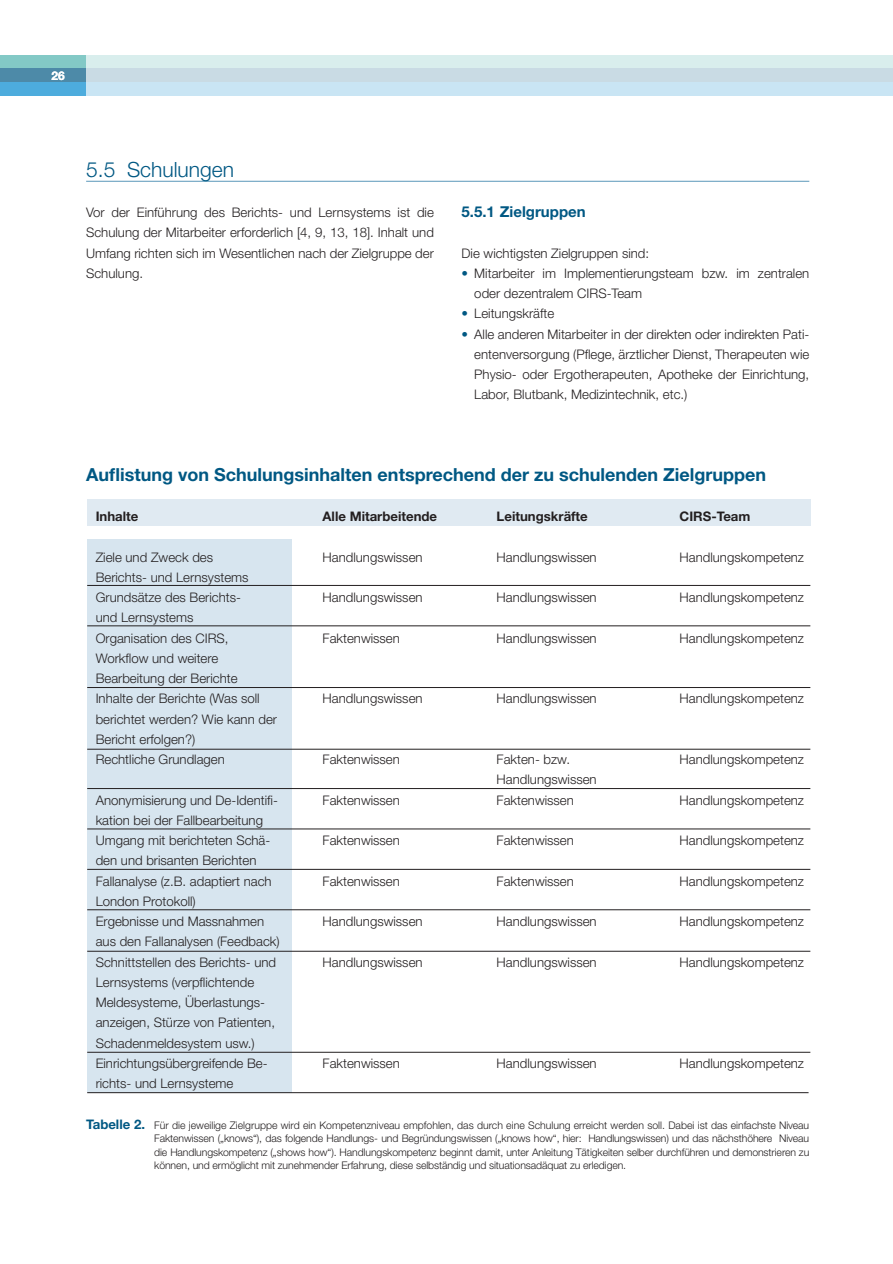
<style>
.page{position:relative;width:893px;height:1264px;background:#fff}
.page>*{position:absolute;margin:0;border:0;box-sizing:border-box;transform-origin:0 0}
.Subline{font:300 21px "Helvetica Neue";color:#005883}
.Copy{font:700 18px "Helvetica Neue";color:#005883}
.Untersubline{font:700 15px "Helvetica Neue";color:#005883}
.Copy-2{font:300 13.2px/20.2px "Helvetica Neue";color:#231f20}
.Copy-3{font:700 13.2px "Helvetica Neue";color:#231f20}
.t1{font:700 12px "Helvetica Neue";color:#fff}
.Copy-4{font:300 10.5px/13.5px "Helvetica Neue";letter-spacing:-.01em;color:#231f20;text-align:justify}
.s1{color:#005883}
.s2{font-weight:700;font-size:13.2px;color:#005883}
</style>
<div class="page">
<div style="left:0;top:55px;width:893px;height:14px;background:#83c9c6"></div>
<div style="left:0;top:69px;width:893px;height:13px;background:#4d8aa8"></div>
<div style="left:0;top:82px;width:893px;height:14px;background:#4dacdd"></div>
<svg style="left:86px;top:55px;width:807px;height:41px"></svg>
<div style="left:87px;top:539px;width:205px;height:553px;background:#d7e5ef"></div>
<div style="left:87px;top:499px;width:723px;height:27px;background:#e0eaf2"></div>
<hr style="left:87px;top:585px;width:723px;height:1px;background:#231f20">
<hr style="left:87px;top:625px;width:723px;height:1px;background:#231f20">
<hr style="left:87px;top:687px;width:723px;height:1px;background:#231f20">
<hr style="left:87px;top:749px;width:723px;height:1px;background:#231f20">
<hr style="left:87px;top:788px;width:723px;height:1px;background:#231f20">
<hr style="left:87px;top:828px;width:723px;height:1px;background:#231f20">
<hr style="left:87px;top:869px;width:723px;height:1px;background:#231f20">
<hr style="left:87px;top:909px;width:723px;height:1px;background:#231f20">
<hr style="left:87px;top:951px;width:723px;height:1px;background:#231f20">
<hr style="left:87px;top:1052px;width:723px;height:1px;background:#231f20">
<hr style="left:87px;top:1092px;width:721px;height:1px;background:#231f20">
<hr style="left:86px;top:181px;width:723px;height:1px;background:#5b98ba">
<p class="t1" style="left:51px;top:69px;width:15px">26</p>
<p class="Subline" style="left:86px;top:156px;width:149px">5.5 Schulungen</p>
<p class="Copy-2" style="left:86px;top:202px;width:349px;text-align:justify">Vor der Einführung des Berichts- und Lernsystems ist die Schulung der Mitarbeiter erforderlich [4, 9, 13, 18]. Inhalt und Umfang richten sich im Wesentlichen nach der Zielgruppe der Schulung.</p>
<p class="Untersubline" style="left:461px;top:202px;width:126px">5.5.1 Zielgruppen</p>
<p class="Copy-2" style="left:461px;top:242px;width:189px">Die wichtigsten Zielgruppen sind:</p>
<p class="Copy-2" style="left:474px;top:263px;width:336px;text-indent:-13px"><span class="s1">•</span> Mitarbeiter im Implementierungsteam bzw. im zentralen oder dezentralem CIRS-Team</p>
<p class="Copy-2" style="left:461px;top:303px;width:94px"><span class="s1">•</span> Leitungskräfte</p>
<p class="Copy-2" style="left:474px;top:323px;width:336px;text-align:justify;text-indent:-13px"><span class="s1">•</span> Alle anderen Mitarbeiter in der direkten oder indirekten Pati&shy;entenversorgung (Pflege, ärztlicher Dienst, Therapeuten wie Physio- oder Ergotherapeuten, Apotheke der Einrichtung, Labor, Blutbank, Medizintechnik, etc.)</p>
<p class="Copy" style="left:86px;top:463px;width:681px">Auflistung von Schulungsinhalten entsprechend der zu schulenden Zielgruppen</p>
<p class="Copy-3" style="left:96px;top:508px;width:44px">Inhalte</p>
<p class="Copy-2" style="left:96px;top:546px;width:119px">Ziele und Zweck des</p>
<p class="Copy-2" style="left:96px;top:566px;width:154px">Berichts- und Lernsystems</p>
<p class="Copy-2" style="left:96px;top:587px;width:147px">Grundsätze des Berichts-</p>
<p class="Copy-2" style="left:96px;top:607px;width:99px">und Lernsystems</p>
<p class="Copy-2" style="left:96px;top:627px;width:134px">Organisation des CIRS,</p>
<p class="Copy-2" style="left:96px;top:647px;width:124px">Workflow und weitere</p>
<p class="Copy-2" style="left:96px;top:668px;width:143px">Bearbeitung der Berichte</p>
<p class="Copy-2" style="left:96px;top:688px;width:183px">Inhalte der Berichte (Was soll berichtet werden? Wie kann der<br>Bericht erfolgen?)</p>
<p class="Copy-2" style="left:96px;top:749px;width:131px">Rechtliche Grundlagen</p>
<p class="Copy-2" style="left:96px;top:789px;width:184px">Anonymisierung und De-Identifi&shy;kation bei der Fallbearbeitung</p>
<p class="Copy-2" style="left:96px;top:830px;width:176px">Umgang mit berichteten Schä&shy;den und brisanten Berichten</p>
<p class="Copy-2" style="left:96px;top:870px;width:177px">Fallanalyse (z.B. adaptiert nach<br>London Protokoll)</p>
<p class="Copy-2" style="left:96px;top:911px;width:185px">Ergebnisse und Massnahmen aus den Fallanalysen (Feedback)</p>
<p class="Copy-2" style="left:96px;top:951px;width:182px">Schnittstellen des Berichts- und<br>Lernsystems (verpflichtende<br>Meldesysteme, Überlastungs&shy;anzeigen, Stürze von Patienten,<br>Schadenmeldesystem usw.)</p>
<p class="Copy-2" style="left:96px;top:1052px;width:173px">Einrichtungsübergreifende Be&shy;richts- und Lernsysteme</p>
<p class="Copy-3" style="left:679px;top:508px;width:72px">CIRS-Team</p>
<p class="Copy-2" style="left:679px;top:546px;width:126px">Handlungskompetenz</p>
<p class="Copy-2" style="left:679px;top:587px;width:126px">Handlungskompetenz</p>
<p class="Copy-2" style="left:679px;top:627px;width:126px">Handlungskompetenz</p>
<p class="Copy-3" style="left:322px;top:508px;width:116px">Alle Mitarbeitende</p>
<p class="Copy-2" style="left:322px;top:546px;width:101px">Handlungswissen</p>
<p class="Copy-2" style="left:322px;top:587px;width:101px">Handlungswissen</p>
<p class="Copy-2" style="left:322px;top:627px;width:79px">Faktenwissen</p>
<p class="Copy-3" style="left:496px;top:508px;width:93px">Leitungskräfte</p>
<p class="Copy-2" style="left:496px;top:546px;width:101px">Handlungswissen</p>
<p class="Copy-2" style="left:496px;top:587px;width:101px">Handlungswissen</p>
<p class="Copy-2" style="left:496px;top:627px;width:101px">Handlungswissen</p>
<p class="Copy-2" style="left:322px;top:688px;width:101px">Handlungswissen</p>
<p class="Copy-2" style="left:496px;top:688px;width:101px">Handlungswissen</p>
<p class="Copy-2" style="left:679px;top:688px;width:126px">Handlungskompetenz</p>
<p class="Copy-2" style="left:322px;top:749px;width:79px">Faktenwissen</p>
<p class="Copy-2" style="left:322px;top:789px;width:79px">Faktenwissen</p>
<p class="Copy-2" style="left:322px;top:830px;width:79px">Faktenwissen</p>
<p class="Copy-2" style="left:322px;top:870px;width:79px">Faktenwissen</p>
<p class="Copy-2" style="left:322px;top:911px;width:101px">Handlungswissen</p>
<p class="Copy-2" style="left:322px;top:951px;width:101px">Handlungswissen</p>
<p class="Copy-2" style="left:496px;top:749px;width:75px">Fakten- bzw.</p>
<p class="Copy-2" style="left:496px;top:769px;width:101px">Handlungswissen</p>
<p class="Copy-2" style="left:496px;top:789px;width:79px">Faktenwissen</p>
<p class="Copy-2" style="left:496px;top:830px;width:79px">Faktenwissen</p>
<p class="Copy-2" style="left:496px;top:870px;width:79px">Faktenwissen</p>
<p class="Copy-2" style="left:496px;top:911px;width:101px">Handlungswissen</p>
<p class="Copy-2" style="left:496px;top:951px;width:101px">Handlungswissen</p>
<p class="Copy-2" style="left:679px;top:749px;width:126px">Handlungskompetenz</p>
<p class="Copy-2" style="left:679px;top:789px;width:126px">Handlungskompetenz</p>
<p class="Copy-2" style="left:679px;top:830px;width:126px">Handlungskompetenz</p>
<p class="Copy-2" style="left:679px;top:870px;width:126px">Handlungskompetenz</p>
<p class="Copy-2" style="left:679px;top:911px;width:126px">Handlungskompetenz</p>
<p class="Copy-2" style="left:679px;top:951px;width:126px">Handlungskompetenz</p>
<p class="Copy-2" style="left:322px;top:1052px;width:79px">Faktenwissen</p>
<p class="Copy-2" style="left:496px;top:1052px;width:101px">Handlungswissen</p>
<p class="Copy-2" style="left:679px;top:1052px;width:126px">Handlungskompetenz</p>
<p class="Copy-4" style="left:154px;top:1117px;width:656px;text-indent:-68px"><span class="s2">Tabelle 2.</span> Für die jeweilige Zielgruppe wird ein Kompetenzniveau empfohlen, das durch eine Schulung erreicht werden soll. Dabei ist das einfachste Niveau Faktenwissen („knows“), das folgende Handlungs- und Begründungswissen („knows how“, hier: Handlungswissen) und das nächsthöhere Niveau die Handlungskompetenz („shows how“). Handlungskompetenz beginnt damit, unter Anleitung Tätigkeiten selber durchführen und demonstrieren zu können, und ermöglicht mit zunehmender Erfahrung, diese selbständig und situationsadäquat zu erledigen.</p>
</div>
